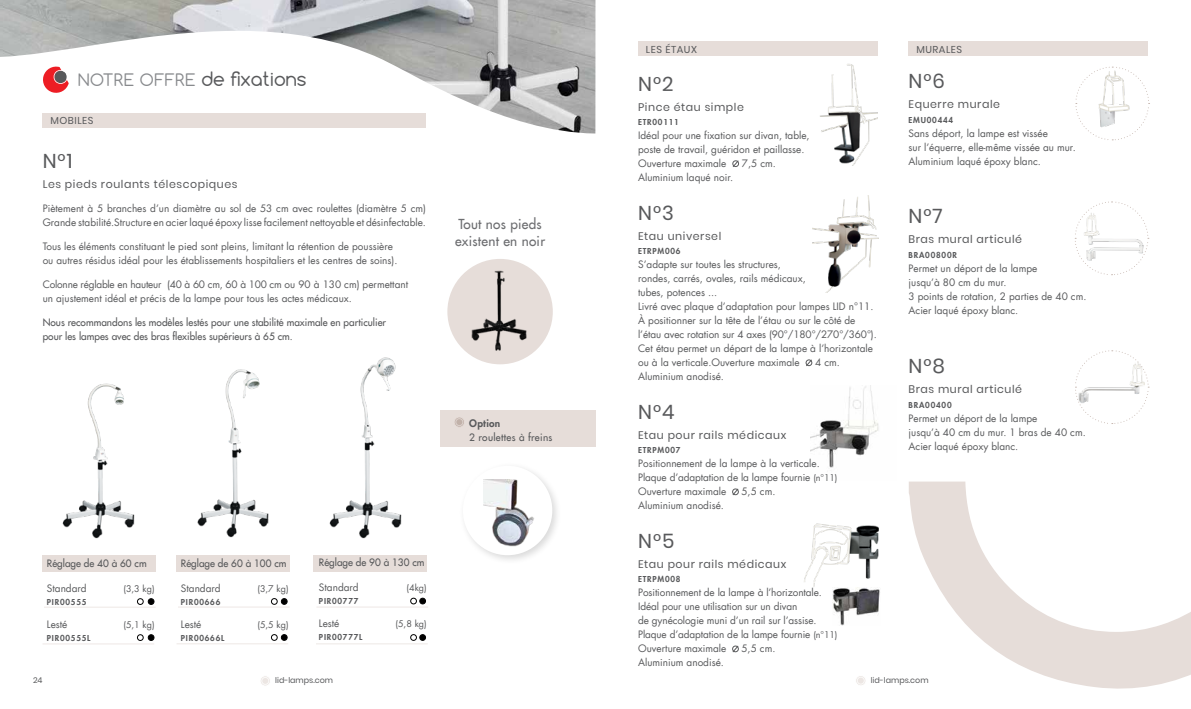
<style>
.page{position:relative;width:1191px;height:709px;background:#fff}
.page>*{position:absolute;margin:0;border:0;box-sizing:border-box;transform-origin:0 0}
.t1{font:20px "Poppins";color:#58595b}
.t2{font:18.7px "Comfortaa";color:#58595b}
.t3{font:13.5px/17px "Futura LT";letter-spacing:.02em;color:#6d6e71}
.t4{font:11px "Poppins";letter-spacing:.05em;color:#58595b}
.t5{font:10px/14px "Futura LT";color:#58595b}
.t6{font:10px/14px "Futura LT";color:#58595b}
.t7{font:10px "Poppins";letter-spacing:.05em;color:#58595b}
.t8{font:10px "Futura LT";letter-spacing:.03em;color:#58595b}
.t9{font:800 10px "Futura LT";letter-spacing:.03em;color:#58595b}
.t10{font:9px "Futura LT";color:#58595b}
.t11{font:800 8px "Futura LT";letter-spacing:.1em;color:#58595b}
.t12{font:8px "Poppins";color:#58595b}
.s1{font-size:16.2px;color:#888a8d}
.s2{font-size:9px}
</style>
<div class="page">
<div style="left:638px;top:42px;width:239px;height:14px;background:#e6ddd9"></div>
<img style="left:197px;top:369px;width:72px;height:169px">
<img style="left:0;top:0;width:595px;height:133px">
<img style="left:812px;top:196px;width:66px;height:96px">
<div style="left:447px;top:259px;width:106px;height:105px;background:#e6ddd9;border-radius:50%"></div>
<img style="left:453px;top:259px;width:92px;height:103px">
<img style="left:820px;top:64px;width:58px;height:101px">
<img style="left:804px;top:523px;width:75px;height:64px">
<img style="left:810px;top:386px;width:69px;height:82px">
<img style="left:832px;top:587px;width:48px;height:39px">
<div style="left:855px;top:675px;width:11px;height:10px;background:#f3f0ee;border-radius:50%"></div>
<div style="left:855px;top:675px;width:11px;height:11px;border:1px solid #fff;border-radius:50%"></div>
<svg style="left:857px;top:677px;width:7px;height:7px"></svg>
<div style="left:856px;top:676px;width:8px;height:8px;border:1px solid #fff;border-radius:50%"></div>
<div style="left:260px;top:675px;width:10px;height:11px;background:#f1edea;border-radius:50%"></div>
<div style="left:260px;top:675px;width:11px;height:11px;border:1px solid #fff;border-radius:50%"></div>
<div style="left:262px;top:677px;width:7px;height:7px;background:#ece6e3;border-radius:50%"></div>
<div style="left:261px;top:677px;width:8px;height:8px;border:1px solid #fff;border-radius:50%"></div>
<div style="left:440px;top:411px;width:155px;height:36px;background:#e6ddd9"></div>
<img style="left:484px;top:479px;width:71px;height:81px">
<div style="left:176px;top:554px;width:114px;height:17px;background:#e6ddd9"></div>
<svg style="left:271px;top:598px;width:16px;height:6px"></svg>
<svg style="left:271px;top:634px;width:16px;height:6px"></svg>
<hr style="left:178px;top:606px;width:112px;height:1px;background:#551f00">
<hr style="left:176px;top:643px;width:112px;height:1px;background:#551f00">
<img style="left:62px;top:383px;width:73px;height:156px">
<div style="left:43px;top:554px;width:113px;height:17px;background:#e6ddd9"></div>
<svg style="left:137px;top:598px;width:17px;height:6px"></svg>
<svg style="left:137px;top:634px;width:17px;height:6px"></svg>
<hr style="left:44px;top:606px;width:112px;height:1px;background:#551f00">
<hr style="left:43px;top:643px;width:111px;height:1px;background:#551f00">
<img style="left:329px;top:357px;width:73px;height:182px">
<div style="left:313px;top:554px;width:114px;height:17px;background:#e6ddd9"></div>
<div style="left:410px;top:598px;width:7px;height:6px;border:1px solid #000;border-radius:50%"></div>
<div style="left:410px;top:634px;width:7px;height:6px;border:1px solid #000;border-radius:50%"></div>
<div style="left:419px;top:598px;width:7px;height:6px;border:1px solid #000;border-radius:50%"></div>
<div style="left:419px;top:634px;width:7px;height:6px;border:1px solid #000;border-radius:50%"></div>
<hr style="left:316px;top:606px;width:112px;height:1px;background:#551f00">
<hr style="left:316px;top:643px;width:112px;height:1px;background:#551f00">
<svg style="left:42px;top:65px;width:27px;height:29px"></svg>
<svg style="left:732px;top:160px;width:7px;height:7px"></svg>
<svg style="left:805px;top:359px;width:7px;height:7px"></svg>
<svg style="left:732px;top:488px;width:7px;height:7px"></svg>
<svg style="left:732px;top:645px;width:7px;height:7px"></svg>
<svg style="left:909px;top:481px;width:282px;height:208px"></svg>
<div style="left:908px;top:42px;width:240px;height:14px;background:#e6ddd9"></div>
<svg style="left:1075px;top:350px;width:74px;height:74px"></svg>
<img style="left:1077px;top:359px;width:67px;height:46px">
<svg style="left:1074px;top:201px;width:74px;height:75px"></svg>
<img style="left:1082px;top:205px;width:65px;height:60px">
<img style="left:1075px;top:66px;width:75px;height:75px">
<div style="left:453px;top:416px;width:12px;height:12px;border:1px solid #fff;border-radius:50%"></div>
<div style="left:456px;top:418px;width:7px;height:7px;background:#c1b1a9;border-radius:50%"></div>
<div style="left:455px;top:418px;width:8px;height:8px;border:1px solid #fff;border-radius:50%"></div>
<h2 class="t2" style="left:78px;top:67px;width:230px"><span class="s1">NOTRE OFFRE</span> de fixations</h2>
<p class="t7" style="left:50px;top:114px;width:44px">MOBILES</p>
<h1 class="t1" style="left:43px;top:150px;width:31px">N°1</h1>
<p class="t4" style="left:43px;top:178px;width:196px">Les pieds roulants télescopiques</p>
<p class="t5" style="left:43px;top:201px;width:385px">Piètement à 5 branches d’un diamètre au sol de 53 cm avec roulettes (diamètre 5 cm)<br>Grande stabilité.Structure en acier laqué époxy lisse facilement nettoyable et désinfectable.</p>
<p class="t5" style="left:43px;top:239px;width:356px">Tous les éléments constituant le pied sont pleins, limitant la rétention de poussière ou autres résidus idéal pour les établissements hospitaliers et les centres de soins).</p>
<p class="t5" style="left:43px;top:277px;width:367px">Colonne réglable en hauteur (40 à 60 cm, 60 à 100 cm ou 90 à 130 cm) permettant un ajustement idéal et précis de la lampe pour tous les actes médicaux.</p>
<p class="t6" style="left:43px;top:315px;width:345px">Nous recommandons les modèles lestés pour une stabilité maximale en particulier pour les lampes avec des bras flexibles supérieurs à 65 cm.</p>
<h3 class="t3" style="left:455px;top:215px;width:91px">Tout nos pieds existent en noir</h3>
<p class="t9" style="left:469px;top:416px;width:33px">Option</p>
<p class="t8" style="left:469px;top:430px;width:85px">2 roulettes à freins</p>
<p class="t6" style="left:47px;top:556px;width:101px">Réglage de 40 à 60 cm</p>
<p class="t5" style="left:47px;top:581px;width:41px">Standard</p>
<p class="t10" style="left:123px;top:582px;width:33px">(3,3 kg)</p>
<p class="t11" style="left:47px;top:596px;width:41px">PIR00555</p>
<p class="t5" style="left:47px;top:617px;width:22px">Lesté</p>
<p class="t10" style="left:123px;top:618px;width:33px">(5,1 kg)</p>
<p class="t11" style="left:47px;top:632px;width:45px">PIR00555L</p>
<p class="t6" style="left:181px;top:556px;width:107px">Réglage de 60 à 100 cm</p>
<p class="t5" style="left:181px;top:581px;width:41px">Standard</p>
<p class="t10" style="left:257px;top:582px;width:33px">(3,7 kg)</p>
<p class="t11" style="left:181px;top:596px;width:41px">PIR00666</p>
<p class="t5" style="left:181px;top:617px;width:22px">Lesté</p>
<p class="t10" style="left:257px;top:618px;width:33px">(5,5 kg)</p>
<p class="t11" style="left:181px;top:632px;width:45px">PIR00666L</p>
<p class="t6" style="left:319px;top:555px;width:107px">Réglage de 90 à 130 cm</p>
<p class="t5" style="left:319px;top:581px;width:41px">Standard</p>
<p class="t10" style="left:406px;top:582px;width:22px">(4kg)</p>
<p class="t11" style="left:319px;top:596px;width:41px">PIR00777</p>
<p class="t5" style="left:319px;top:617px;width:22px">Lesté</p>
<p class="t10" style="left:395px;top:618px;width:33px">(5,8 kg)</p>
<p class="t11" style="left:319px;top:632px;width:45px">PIR00777L</p>
<p class="t7" style="left:646px;top:43px;width:52px">LES ÉTAUX</p>
<h1 class="t1" style="left:638px;top:72px;width:37px">N°2</h1>
<p class="t4" style="left:638px;top:101px;width:107px">Pince étau simple</p>
<p class="t11" style="left:638px;top:117px;width:42px">ETR00111</p>
<p class="t5" style="left:638px;top:128px;width:173px">Idéal pour une fixation sur divan, table, poste de travail, guéridon et paillasse.<br>Ouverture maximale</p>
<p class="t5" style="left:742px;top:156px;width:35px">7,5 cm.</p>
<p class="t5" style="left:638px;top:170px;width:97px">Aluminium laqué noir.</p>
<h1 class="t1" style="left:638px;top:201px;width:37px">N°3</h1>
<p class="t4" style="left:638px;top:230px;width:85px">Etau universel</p>
<p class="t11" style="left:638px;top:246px;width:44px">ETRPM006</p>
<p class="t5" style="left:638px;top:257px;width:240px">S’adapte sur toutes les structures,<br>rondes, carrés, ovales, rails médicaux,<br>tubes, potences ...<br>Livré avec plaque d’adaptation pour lampes LID n°11.<br>À positionner sur la tête de l’étau ou sur le côté de l’étau avec rotation sur 4 axes (90°/180°/270°/360°).<br>Cet étau permet un départ de la lampe à l’horizontale ou à la verticale.Ouverture maximale</p>
<p class="t5" style="left:815px;top:355px;width:26px">4 cm.</p>
<p class="t5" style="left:638px;top:369px;width:87px">Aluminium anodisé.</p>
<h1 class="t1" style="left:638px;top:400px;width:38px">N°4</h1>
<p class="t4" style="left:638px;top:429px;width:150px">Etau pour rails médicaux</p>
<p class="t11" style="left:638px;top:445px;width:44px">ETRPM007</p>
<p class="t5" style="left:638px;top:456px;width:201px">Positionnement de la lampe à la verticale.<br>Plaque d’adaptation de la lampe fournie <span class="s2">(n°11)<br></span>Ouverture maximale</p>
<p class="t5" style="left:741px;top:484px;width:36px">5,5 cm.</p>
<p class="t5" style="left:638px;top:498px;width:87px">Aluminium anodisé.</p>
<h1 class="t1" style="left:638px;top:529px;width:38px">N°5</h1>
<p class="t4" style="left:638px;top:558px;width:150px">Etau pour rails médicaux</p>
<p class="t11" style="left:638px;top:574px;width:44px">ETRPM008</p>
<p class="t5" style="left:638px;top:585px;width:201px">Positionnement de la lampe à l’horizontale.<br>Idéal pour une utilisation sur un divan<br>de gynécologie muni d’un rail sur l’assise.<br>Plaque d’adaptation de la lampe fournie <span class="s2">(n°11)<br></span>Ouverture maximale</p>
<p class="t5" style="left:741px;top:641px;width:36px">5,5 cm.</p>
<p class="t5" style="left:638px;top:655px;width:87px">Aluminium anodisé.</p>
<p class="t7" style="left:916px;top:43px;width:47px">MURALES</p>
<h1 class="t1" style="left:908px;top:69px;width:38px">N°6</h1>
<p class="t4" style="left:908px;top:98px;width:93px">Equerre murale</p>
<p class="t11" style="left:908px;top:115px;width:46px">EMU00444</p>
<p class="t5" style="left:908px;top:126px;width:169px">Sans déport, la lampe est vissée<br>sur l’équerre, elle-même vissée au mur.<br>Aluminium laqué époxy blanc.</p>
<h1 class="t1" style="left:908px;top:204px;width:36px">N°7</h1>
<p class="t4" style="left:908px;top:233px;width:115px">Bras mural articulé</p>
<p class="t11" style="left:908px;top:250px;width:50px">BRA00800R</p>
<p class="t5" style="left:908px;top:261px;width:179px">Permet un déport de la lampe<br>jusqu’à 80 cm du mur.<br>3 points de rotation, 2 parties de 40 cm.<br>Acier laqué époxy blanc.</p>
<h1 class="t1" style="left:908px;top:354px;width:38px">N°8</h1>
<p class="t4" style="left:908px;top:383px;width:115px">Bras mural articulé</p>
<p class="t11" style="left:908px;top:400px;width:45px">BRA00400</p>
<p class="t5" style="left:908px;top:411px;width:179px">Permet un déport de la lampe<br>jusqu’à 40 cm du mur. 1 bras de 40 cm.<br>Acier laqué époxy blanc.</p>
<p class="t12" style="left:33px;top:676px;width:11px">24</p>
<p class="t12" style="left:275px;top:676px;width:59px">lid-lamps.com</p>
<p class="t12" style="left:870px;top:676px;width:59px">lid-lamps.com</p>
</div>
